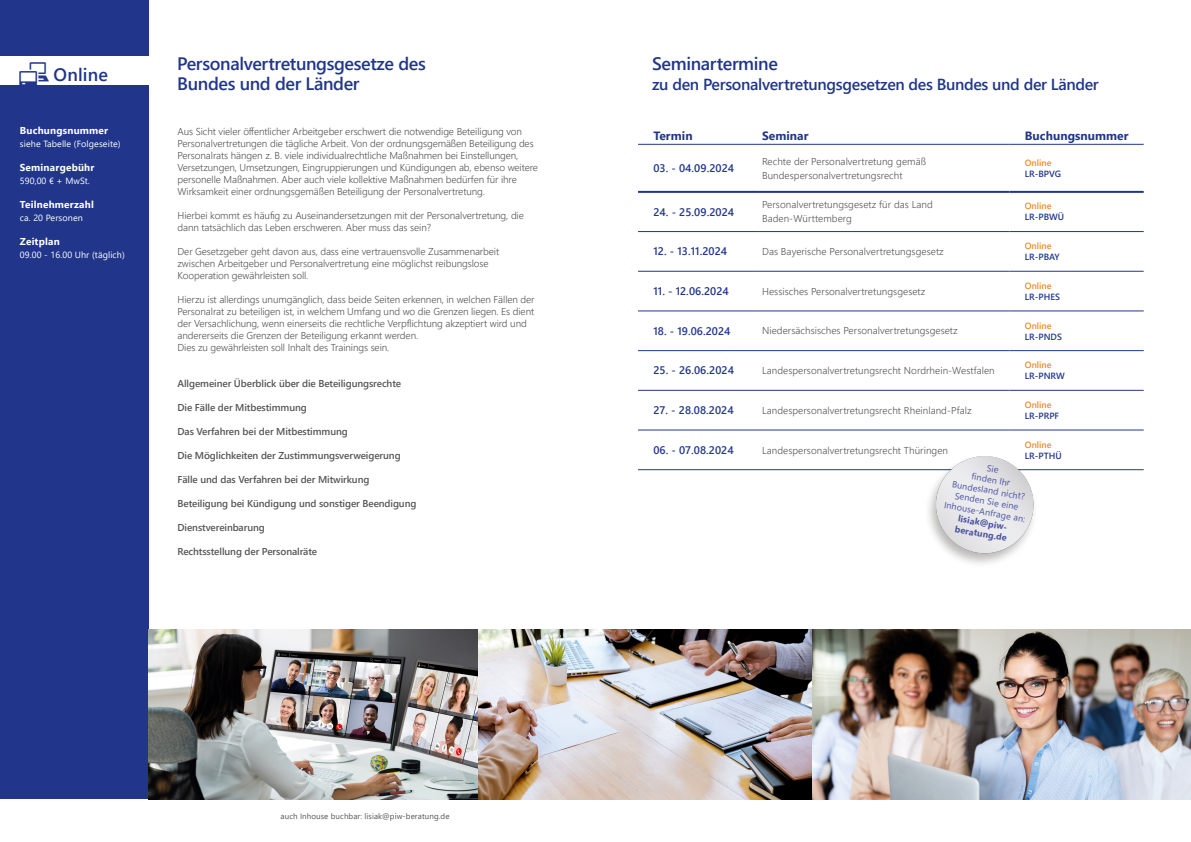
<style>
.page{position:relative;width:1191px;height:842px;background:#fff}
.page>*{position:absolute;margin:0;border:0;box-sizing:border-box;transform-origin:0 0}
.t1{font:600 18px/20px "Segoe UI";letter-spacing:-.02em;color:#21368b}
.t2{font:600 16px "Segoe UI";letter-spacing:-.02em;color:#21368b}
.t3{font:700 12px "Segoe UI";letter-spacing:.005em;color:#21368b}
.t4{font:600 11px "Segoe UI";letter-spacing:.005em;color:#21368b}
.t5{font:300 10px/12px "Segoe UI";letter-spacing:-.01em;color:#565656}
.t6{font:600 10px "Segoe UI";letter-spacing:-.01em;color:#565656}
.t7{font:700 10px "Segoe UI";letter-spacing:.02em;color:#fff}
.t8{font:9px "Segoe UI";letter-spacing:.01em;color:#fff}
.t9{font:9px/11px "Segoe UI";color:#4c54a0;text-align:center}
.t10{font:600 9px "Segoe UI";color:#21368b}
.t11{font:600 9px "Segoe UI";color:#f28a27}
.t12{font:700 9px/11px "Segoe UI";color:#4c54a0}
.t13{font:8px "Segoe UI";letter-spacing:.01em;color:#565656}
</style>
<div class="page">
<div style="left:0;top:0;width:149px;height:799px;background:#21368b"></div>
<hr style="left:638px;top:144px;width:120px;height:1px;background:#21368b">
<hr style="left:758px;top:144px;width:251px;height:1px;background:#21368b">
<hr style="left:1009px;top:144px;width:134px;height:1px;background:#21368b">
<hr style="left:638px;top:231px;width:120px;height:1px;background:#21368b">
<hr style="left:758px;top:231px;width:251px;height:1px;background:#21368b">
<hr style="left:1009px;top:231px;width:134px;height:1px;background:#21368b">
<hr style="left:638px;top:271px;width:120px;height:1px;background:#21368b">
<hr style="left:758px;top:271px;width:251px;height:1px;background:#21368b">
<hr style="left:1009px;top:271px;width:134px;height:1px;background:#21368b">
<hr style="left:638px;top:311px;width:120px;height:1px;background:#21368b">
<hr style="left:758px;top:311px;width:251px;height:1px;background:#21368b">
<hr style="left:1009px;top:311px;width:134px;height:1px;background:#21368b">
<hr style="left:638px;top:350px;width:120px;height:1px;background:#21368b">
<hr style="left:758px;top:350px;width:251px;height:1px;background:#21368b">
<hr style="left:1009px;top:350px;width:134px;height:1px;background:#21368b">
<hr style="left:638px;top:390px;width:120px;height:1px;background:#21368b">
<hr style="left:758px;top:390px;width:251px;height:1px;background:#21368b">
<hr style="left:1009px;top:390px;width:134px;height:1px;background:#21368b">
<hr style="left:638px;top:430px;width:120px;height:1px;background:#21368b">
<hr style="left:758px;top:430px;width:251px;height:1px;background:#21368b">
<hr style="left:1009px;top:430px;width:134px;height:1px;background:#21368b">
<hr style="left:638px;top:469px;width:120px;height:1px;background:#21368b">
<hr style="left:758px;top:469px;width:251px;height:1px;background:#21368b">
<hr style="left:1009px;top:469px;width:134px;height:1px;background:#21368b">
<hr style="left:638px;top:191px;width:120px;height:2px;background:#21368b">
<hr style="left:758px;top:191px;width:251px;height:2px;background:#21368b">
<hr style="left:1009px;top:191px;width:134px;height:2px;background:#21368b">
<div style="left:0;top:57px;width:163px;height:28px;background:#fff"></div>
<img style="left:537px;top:629px;width:654px;height:170px">
<img style="left:149px;top:629px;width:388px;height:170px">
<img style="left:901px;top:456px;width:159px;height:108px">
<h1 class="t1" style="left:54px;top:63px;width:56px">Online</h1>
<p class="t7" style="left:20px;top:121px;width:90px">Buchungsnummer</p>
<p class="t8" style="left:20px;top:135px;width:102px">siehe Tabelle (Folgeseite)</p>
<p class="t7" style="left:20px;top:158px;width:76px">Seminargebühr</p>
<p class="t8" style="left:20px;top:172px;width:72px">590,00 € + MwSt.</p>
<p class="t7" style="left:20px;top:195px;width:76px">Teilnehmerzahl</p>
<p class="t8" style="left:20px;top:209px;width:65px">ca. 20 Personen</p>
<p class="t7" style="left:20px;top:232px;width:42px">Zeitplan</p>
<p class="t8" style="left:20px;top:246px;width:106px">09.00 - 16.00 Uhr (täglich)</p>
<h1 class="t1" style="left:177px;top:52px;width:250px">Personalvertretungsgesetze des<br>Bundes und der Länder</h1>
<p class="t5" style="left:177px;top:124px;width:362px">Aus Sicht vieler öffentlicher Arbeitgeber erschwert die notwendige Beteiligung von Personalvertretungen die tägliche Arbeit. Von der ordnungsgemäßen Beteiligung des Personalrats hängen z. B. viele individualrechtliche Maßnahmen bei Einstellungen, Versetzungen, Umsetzungen, Eingruppierungen und Kündigungen ab, ebenso weitere personelle Maßnahmen. Aber auch viele kollektive Maßnahmen bedürfen für ihre Wirksamkeit einer ordnungsgemäßen Beteiligung der Personalvertretung.</p>
<p class="t5" style="left:177px;top:208px;width:348px">Hierbei kommt es häufig zu Auseinandersetzungen mit der Personalvertretung, die dann tatsächlich das Leben erschweren. Aber muss das sein?</p>
<p class="t5" style="left:177px;top:244px;width:323px">Der Gesetzgeber geht davon aus, dass eine vertrauensvolle Zusammenarbeit zwischen Arbeitgeber und Personalvertretung eine möglichst reibungslose<br>Kooperation gewährleisten soll.</p>
<p class="t5" style="left:177px;top:292px;width:359px">Hierzu ist allerdings unumgänglich, dass beide Seiten erkennen, in welchen Fällen der Personalrat zu beteiligen ist, in welchem Umfang und wo die Grenzen liegen. Es dient der Versachlichung, wenn einerseits die rechtliche Verpflichtung akzeptiert wird und andererseits die Grenzen der Beteiligung erkannt werden.<br>Dies zu gewährleisten soll Inhalt des Trainings sein.</p>
<p class="t6" style="left:177px;top:374px;width:225px">Allgemeiner Überblick über die Beteiligungsrechte</p>
<p class="t6" style="left:177px;top:398px;width:131px">Die Fälle der Mitbestimmung</p>
<p class="t6" style="left:177px;top:422px;width:172px">Das Verfahren bei der Mitbestimmung</p>
<p class="t6" style="left:177px;top:446px;width:225px">Die Möglichkeiten der Zustimmungsverweigerung</p>
<p class="t6" style="left:177px;top:470px;width:193px">Fälle und das Verfahren bei der Mitwirkung</p>
<p class="t6" style="left:177px;top:494px;width:240px">Beteiligung bei Kündigung und sonstiger Beendigung</p>
<p class="t6" style="left:177px;top:518px;width:89px">Dienstvereinbarung</p>
<p class="t6" style="left:177px;top:542px;width:141px">Rechtsstellung der Personalräte</p>
<p class="t13" style="left:281px;top:809px;width:170px">auch Inhouse buchbar: lisiak@piw-beratung.de</p>
<h1 class="t1" style="left:652px;top:52px;width:127px">Seminartermine</h1>
<h2 class="t2" style="left:652px;top:69px;width:448px">zu den Personalvertretungsgesetzen des Bundes und der Länder</h2>
<p class="t3" style="left:653px;top:125px;width:41px">Termin</p>
<p class="t3" style="left:762px;top:125px;width:48px">Seminar</p>
<p class="t3" style="left:1024px;top:125px;width:105px">Buchungsnummer</p>
<p class="t4" style="left:653px;top:158px;width:82px">03. - 04.09.2024</p>
<p class="t5" style="left:762px;top:153px;width:165px;line-height:14px">Rechte der Personalvertretung gemäß<br>Bundespersonalvertretungsrecht</p>
<p class="t11" style="left:1024px;top:154px;width:28px">Online</p>
<p class="t10" style="left:1024px;top:165px;width:38px">LR-BPVG</p>
<p class="t4" style="left:653px;top:201px;width:82px">24. - 25.09.2024</p>
<p class="t5" style="left:762px;top:197px;width:172px;line-height:14px">Personalvertretungsgesetz für das Land<br>Baden-Württemberg</p>
<p class="t11" style="left:1024px;top:198px;width:28px">Online</p>
<p class="t10" style="left:1024px;top:209px;width:41px">LR-PBWÜ</p>
<p class="t4" style="left:653px;top:241px;width:75px">12. - 13.11.2024</p>
<p class="t5" style="left:762px;top:244px;width:183px">Das Bayerische Personalvertretungsgesetz</p>
<p class="t11" style="left:1024px;top:237px;width:28px">Online</p>
<p class="t10" style="left:1024px;top:248px;width:36px">LR-PBAY</p>
<p class="t4" style="left:653px;top:281px;width:77px">11. - 12.06.2024</p>
<p class="t5" style="left:762px;top:284px;width:165px">Hessisches Personalvertretungsgesetz</p>
<p class="t11" style="left:1024px;top:277px;width:28px">Online</p>
<p class="t10" style="left:1024px;top:288px;width:37px">LR-PHES</p>
<p class="t4" style="left:653px;top:320px;width:79px">18. - 19.06.2024</p>
<p class="t5" style="left:762px;top:324px;width:197px">Niedersächsisches Personalvertretungsgesetz</p>
<p class="t11" style="left:1024px;top:317px;width:28px">Online</p>
<p class="t10" style="left:1024px;top:328px;width:39px">LR-PNDS</p>
<p class="t4" style="left:653px;top:360px;width:82px">25. - 26.06.2024</p>
<p class="t5" style="left:762px;top:364px;width:234px">Landespersonalvertretungsrecht Nordrhein-Westfalen</p>
<p class="t11" style="left:1024px;top:357px;width:28px">Online</p>
<p class="t10" style="left:1024px;top:368px;width:42px">LR-PNRW</p>
<p class="t4" style="left:653px;top:400px;width:82px">27. - 28.08.2024</p>
<p class="t5" style="left:762px;top:403px;width:211px">Landespersonalvertretungsrecht Rheinland-Pfalz</p>
<p class="t11" style="left:1024px;top:396px;width:28px">Online</p>
<p class="t10" style="left:1024px;top:407px;width:36px">LR-PRPF</p>
<p class="t4" style="left:653px;top:440px;width:82px">06. - 07.08.2024</p>
<p class="t5" style="left:762px;top:443px;width:187px">Landespersonalvertretungsrecht Thüringen</p>
<p class="t11" style="left:1024px;top:436px;width:28px">Online</p>
<p class="t10" style="left:1024px;top:447px;width:38px">LR-PTHÜ</p>
<p class="t9" style="left:953px;top:455px;width:84px;rotate:10deg">Sie<br>fi nden Ihr<br>Bundesland nicht?<br>Senden Sie eine<br>Inhouse-Anfrage an:</p>
<p class="t12" style="left:958px;top:512px;width:54px;rotate:10deg">lisiak@piw&shy;beratung.de</p>
</div>
